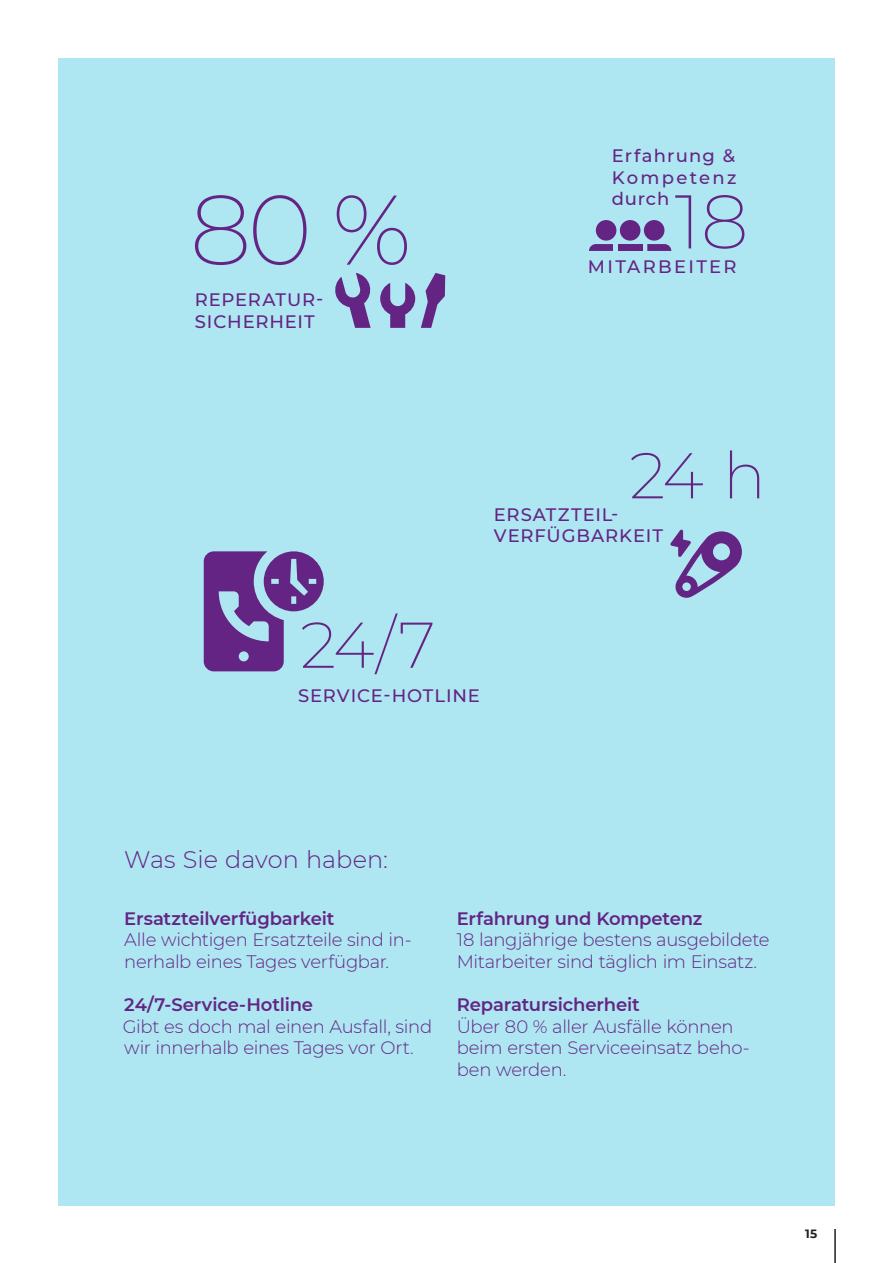
<style>
.page{position:relative;width:893px;height:1263px;background:#fff}
.page>*{position:absolute;margin:0;border:0;box-sizing:border-box;transform-origin:0 0}
.t1{font:200 98.7px "Montserrat";color:#642483}
.t2{font:200 75.9px "Montserrat";color:#642483}
.t3{font:200 64.5px "Montserrat";color:#642483}
.t4{font:300 24px "Montserrat";color:#642483}
.t5{font:300 18px/21.6px "Montserrat";letter-spacing:-.015em;color:#642483}
.t6{font:600 18px "Montserrat";letter-spacing:-.01em;color:#642483}
.t7{font:500 18px/21.6px "Montserrat";letter-spacing:.055em;color:#642483}
.t8{font:500 18px "Montserrat";letter-spacing:.13em;color:#642483}
.t9{font:700 12px "Montserrat";color:#231f20}
</style>
<div class="page">
<hr style="left:834px;top:1229px;width:2px;height:34px;background:#231f20">
<div style="left:58px;top:58px;width:776px;height:1147px;background:#aee6f2"></div>
<svg style="left:204px;top:551px;width:120px;height:120px"></svg>
<div style="left:596px;top:220px;width:20px;height:21px;background:#642483;border-radius:50%"></div>
<div style="left:644px;top:220px;width:20px;height:21px;background:#642483;border-radius:50%"></div>
<div style="left:620px;top:220px;width:20px;height:21px;background:#642483;border-radius:50%"></div>
<svg style="left:589px;top:244px;width:24px;height:7px"></svg>
<svg style="left:647px;top:244px;width:24px;height:7px"></svg>
<div style="left:618px;top:244px;width:24px;height:7px;background:#642483"></div>
<svg style="left:670px;top:530px;width:72px;height:68px"></svg>
<svg style="left:335px;top:273px;width:36px;height:55px"></svg>
<svg style="left:380px;top:283px;width:35px;height:45px"></svg>
<svg style="left:421px;top:273px;width:24px;height:55px"></svg>
<h1 class="t1" style="left:190px;top:163px;width:223px">80 %</h1>
<p class="t7" style="left:195px;top:288px;width:130px">REPERATUR-<br>SICHERHEIT</p>
<p class="t7" style="left:612px;top:144px;width:126px;text-align:justify">Erfahrung &amp; Kompetenz durch</p>
<h2 class="t2" style="left:674px;top:170px;width:75px">18</h2>
<p class="t8" style="left:588px;top:254px;width:150px">MITARBEITER</p>
<h3 class="t3" style="left:629px;top:432px;width:138px">24 h</h3>
<p class="t7" style="left:494px;top:503px;width:171px">ERSATZTEIL-<br>VERFÜGBARKEIT</p>
<h3 class="t3" style="left:300px;top:601px;width:137px">24/7</h3>
<p class="t7" style="left:298px;top:684px;width:183px">SERVICE-HOTLINE</p>
<h3 class="t4" style="left:124px;top:843px;width:265px">Was Sie davon haben:</h3>
<p class="t6" style="left:124px;top:905px;width:212px">Ersatzteilverfügbarkeit</p>
<p class="t5" style="left:124px;top:928px;width:289px">Alle wichtigen Ersatzteile sind in&shy;nerhalb eines Tages verfügbar.</p>
<p class="t6" style="left:124px;top:992px;width:190px">24/7-Service-Hotline</p>
<p class="t5" style="left:123px;top:1015px;width:311px">Gibt es doch mal einen Ausfall, sind wir innerhalb eines Tages vor Ort.</p>
<p class="t6" style="left:457px;top:905px;width:247px">Erfahrung und Kompetenz</p>
<p class="t5" style="left:457px;top:928px;width:314px">18 langjährige bestens ausgebildete<br>Mitarbeiter sind täglich im Einsatz.</p>
<p class="t6" style="left:457px;top:992px;width:185px">Reparatursicherheit</p>
<p class="t5" style="left:457px;top:1015px;width:295px">Über 80 % aller Ausfälle können beim ersten Serviceeinsatz beho&shy;ben werden.</p>
<p class="t9" style="left:805px;top:1225px;width:14px">15</p>
</div>
